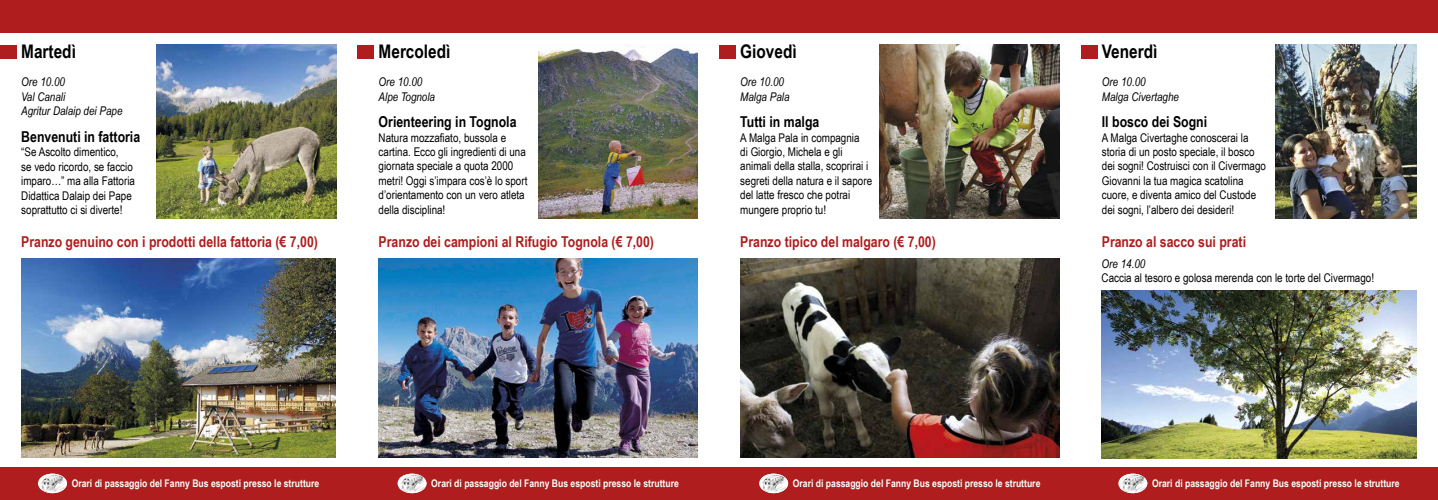
<style>
.page{position:relative;width:1438px;height:500px;background:#fff}
.page>*{position:absolute;margin:0;border:0;box-sizing:border-box;transform-origin:0 0}
.t1{font:700 18.75px "Arial Narrow";color:#000}
.t2{font:700 15px "Arial Narrow";color:#af1d1f}
.t3{font:700 15px "Arial Narrow";color:#000}
.t4{font:12px/14.4px "Arial Narrow";color:#000}
.t5{font:italic 12px "Arial Narrow";color:#000}
.t6{font:700 10.5px "Arial Narrow";color:#fff}
</style>
<div class="page">
<div style="left:0;top:467px;width:1437px;height:33px;background:#af1d1f"></div>
<div style="left:0;top:0;width:1437px;height:32px;background:#af1d1f"></div>
<div style="left:38px;top:473px;width:29px;height:20px;background:#fff;border-radius:50%"></div>
<img style="left:40px;top:473px;width:27px;height:20px">
<img style="left:1119px;top:473px;width:28px;height:20px">
<svg style="left:397px;top:473px;width:29px;height:20px"></svg>
<img style="left:399px;top:473px;width:27px;height:20px">
<div style="left:759px;top:473px;width:29px;height:20px;background:#fff;border-radius:50%"></div>
<img style="left:761px;top:473px;width:27px;height:20px">
<img style="left:1101px;top:290px;width:315px;height:168px">
<img style="left:157px;top:45px;width:179px;height:173px">
<img style="left:1275px;top:45px;width:141px;height:173px">
<img style="left:879px;top:45px;width:180px;height:173px">
<img style="left:538px;top:45px;width:159px;height:173px">
<div style="left:0;top:45px;width:17px;height:14px;background:#af1d1f"></div>
<div style="left:357px;top:45px;width:17px;height:14px;background:#af1d1f"></div>
<div style="left:719px;top:45px;width:16px;height:14px;background:#af1d1f"></div>
<div style="left:1080px;top:45px;width:17px;height:14px;background:#af1d1f"></div>
<img style="left:21px;top:259px;width:315px;height:198px">
<img style="left:378px;top:259px;width:319px;height:198px">
<img style="left:740px;top:259px;width:319px;height:198px">
<p class="t1" style="left:21px;top:38px;width:56px">Martedì</p>
<p class="t1" style="left:378px;top:38px;width:73px">Mercoledì</p>
<p class="t1" style="left:740px;top:38px;width:58px">Giovedì</p>
<p class="t1" style="left:1101px;top:38px;width:57px">Venerdì</p>
<p class="t5" style="left:21px;top:74px;width:45px">Ore 10.00</p>
<p class="t5" style="left:21px;top:88px;width:45px">Val Canali</p>
<p class="t5" style="left:21px;top:103px;width:103px">Agritur Dalaip dei Pape</p>
<p class="t3" style="left:21px;top:125px;width:120px">Benvenuti in fattoria</p>
<p class="t4" style="left:21px;top:144px;width:115px">“Se Ascolto dimentico,<br>se vedo ricordo, se faccio imparo…” ma alla Fattoria<br>Didattica Dalaip dei Pape soprattutto ci si diverte!</p>
<p class="t5" style="left:378px;top:74px;width:45px">Ore 10.00</p>
<p class="t5" style="left:378px;top:88px;width:58px">Alpe Tognola</p>
<p class="t3" style="left:378px;top:110px;width:139px">Orienteering in Tognola</p>
<p class="t4" style="left:378px;top:130px;width:150px">Natura mozzafiato, bussola e cartina. Ecco gli ingredienti di una giornata speciale a quota 2000 metri! Oggi s’impara cos’è lo sport d’orientamento con un vero atleta della disciplina!</p>
<p class="t5" style="left:740px;top:74px;width:45px">Ore 10.00</p>
<p class="t5" style="left:740px;top:88px;width:51px">Malga Pala</p>
<p class="t3" style="left:740px;top:110px;width:81px">Tutti in malga</p>
<p class="t4" style="left:740px;top:130px;width:133px">A Malga Pala in compagnia<br>di Giorgio, Michela e gli animali della stalla, scoprirai i segreti della natura e il sapore del latte fresco che potrai mungere proprio tu!</p>
<p class="t5" style="left:1101px;top:74px;width:45px">Ore 10.00</p>
<p class="t5" style="left:1101px;top:88px;width:79px">Malga Civertaghe</p>
<p class="t3" style="left:1101px;top:110px;width:107px">Il bosco dei Sogni</p>
<p class="t4" style="left:1101px;top:130px;width:166px">A Malga Civertaghe conoscerai la storia di un posto speciale, il bosco dei sogni! Costruisci con il Civermago Giovanni la tua magica scatolina cuore, e diventa amico del Custode dei sogni, l’albero dei desideri!</p>
<p class="t2" style="left:21px;top:230px;width:298px">Pranzo genuino con i prodotti della fattoria (€ 7,00)</p>
<p class="t2" style="left:378px;top:230px;width:277px">Pranzo dei campioni al Rifugio Tognola (€ 7,00)</p>
<p class="t2" style="left:740px;top:230px;width:197px">Pranzo tipico del malgaro (€ 7,00)</p>
<p class="t2" style="left:1101px;top:230px;width:146px">Pranzo al sacco sui prati</p>
<p class="t5" style="left:1101px;top:255px;width:45px">Ore 14.00</p>
<p class="t4" style="left:1101px;top:270px;width:274px">Caccia al tesoro e golosa merenda con le torte del Civermago!</p>
<p class="t6" style="left:72px;top:475px;width:249px">Orari di passaggio del Fanny Bus esposti presso le strutture</p>
<p class="t6" style="left:431px;top:475px;width:249px">Orari di passaggio del Fanny Bus esposti presso le strutture</p>
<p class="t6" style="left:792px;top:475px;width:249px">Orari di passaggio del Fanny Bus esposti presso le strutture</p>
<p class="t6" style="left:1151px;top:475px;width:249px">Orari di passaggio del Fanny Bus esposti presso le strutture</p>
</div>
